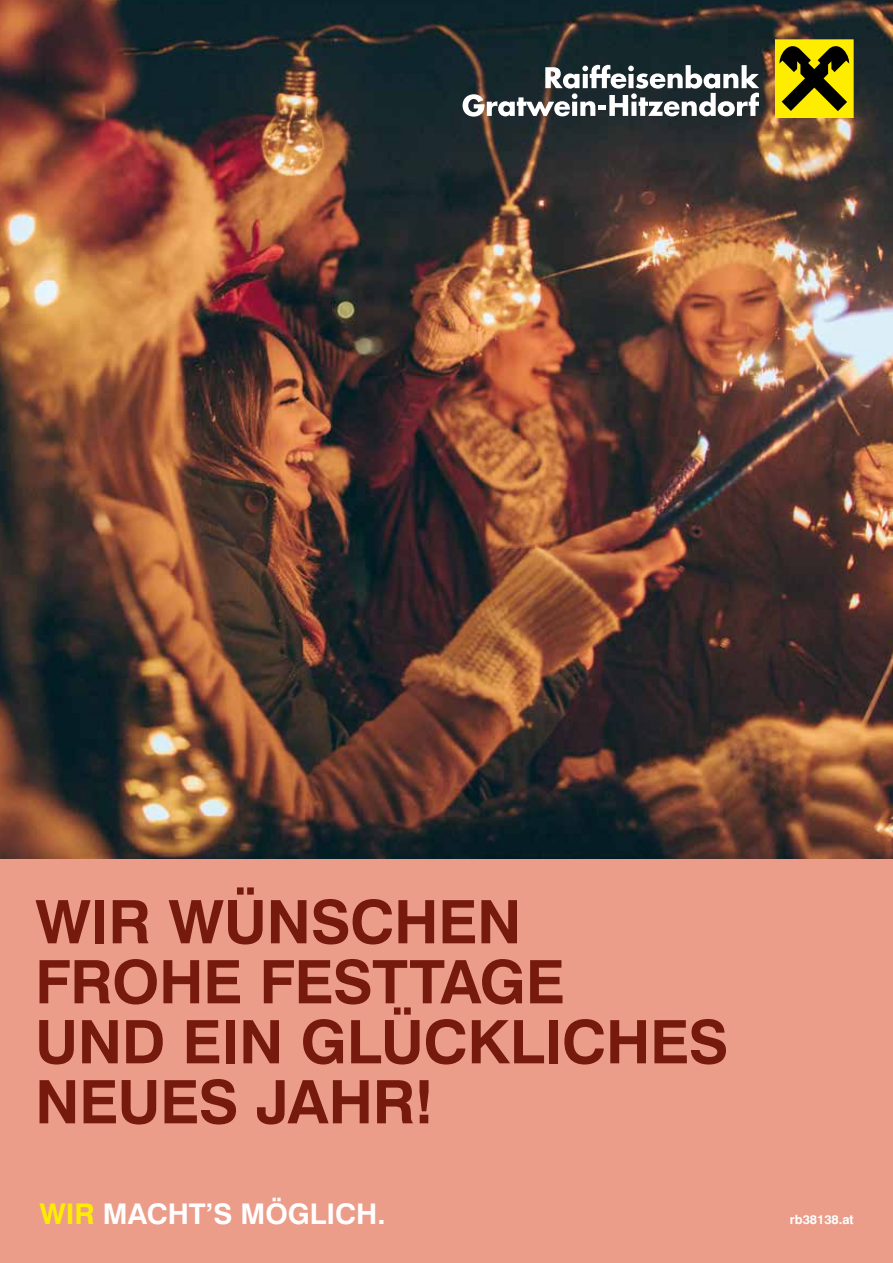
<style>
.page{position:relative;width:893px;height:1263px;background:#fff}
.page>*{position:absolute;margin:0;border:0;box-sizing:border-box;transform-origin:0 0}
.t1{font:700 60px/60px "Swiss 721 BT";letter-spacing:-.01em;color:#761a0e}
.t2{font:700 28.5px "Swiss 721 BT";letter-spacing:-.005em;color:#fff}
.t3{font:700 12.75px "Swiss 721 BT";color:#fff}
.s1{color:#ffed00}
</style>
<div class="page">
<div style="left:0;top:858px;width:893px;height:405px;background:#eb9d8a"></div>
<img style="left:0;top:0;width:893px;height:858px">
<svg style="left:775px;top:39px;width:79px;height:79px;background:#a49800"></svg>
<svg style="left:463px;top:65px;width:296px;height:52px"></svg>
<p class="t1" style="left:35px;top:891px;width:695px">WIR WÜNSCHEN<br>FROHE FESTTAGE<br>UND EIN GLÜCKLICHES<br>NEUES JAHR!</p>
<p class="t2" style="left:39px;top:1196px;width:348px"><span class="s1">WIR</span> MACHT’S MÖGLICH.</p>
<p class="t3" style="left:790px;top:1211px;width:65px">rb38138.at</p>
</div>
